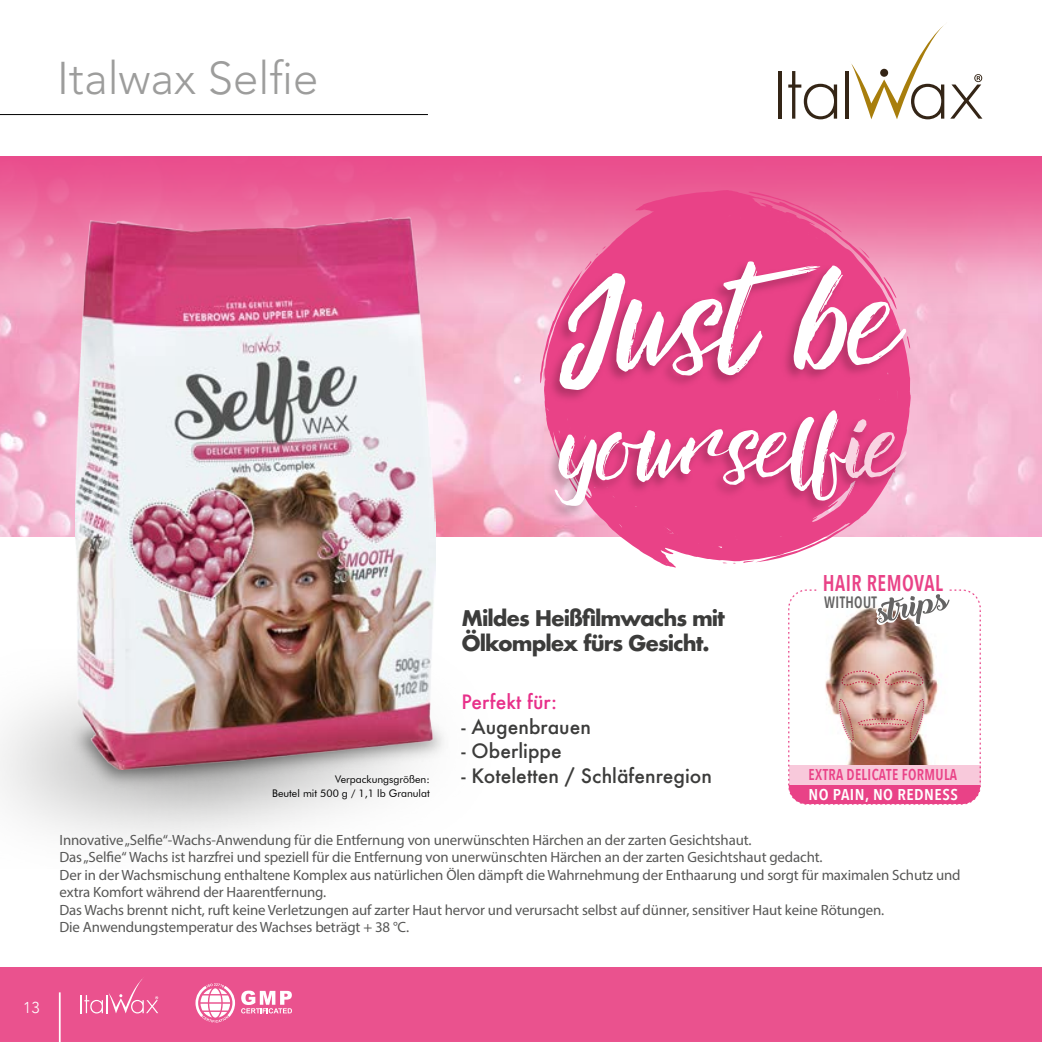
<style>
.page{position:relative;width:1042px;height:1042px;background:#fff}
.page>*{position:absolute;margin:0;border:0;box-sizing:border-box;transform-origin:0 0}
.t1{font:300 45.5px "Avenir LT Std";color:#9d9d9c}
.t2{font:600 22.75px "Avenir Next Condensed";letter-spacing:.025em;color:#e94287;scale:.88 1}
.t3{font:700 21px/25.2px "Futura";letter-spacing:-.05em;color:#3c3c3b}
.t4{font:500 19.25px "Futura";color:#3c3c3b}
.t5{font:500 19.25px "Futura";color:#e8308a}
.t6{font:600 16.45px "Avenir Next Condensed";letter-spacing:.025em;color:#646363;scale:.87 1}
.t7{font:600 15.75px "Avenir Next Condensed";letter-spacing:.025em;color:#e94287;scale:.91 1}
.t8{font:300 15.75px "Avenir";color:#fff}
.t9{font:500 15.75px "Avenir LT Std";color:#fff}
.t10{font:600 15.58px "Avenir Next Condensed";letter-spacing:.03em;color:#fff;scale:1.07 1}
.t11{font:14.88px/17.5px "Myriad Pro";letter-spacing:-.01em;color:#575756}
.t12{font:10.5px "Futura BT";color:#000}
</style>
<div class="page">
<img style="left:0;top:338px;width:1042px;height:199px">
<svg style="left:0;top:156px;width:1042px;height:182px;background:#ed70a1"></svg>
<svg style="left:543px;top:190px;width:368px;height:14px;background:#ea5993"></svg>
<svg style="left:748px;top:192px;width:94px;height:12px"></svg>
<img style="left:75px;top:216px;width:360px;height:553px">
<img style="left:486px;top:204px;width:479px;height:364px">
<svg style="left:540px;top:246px;width:370px;height:144px"></svg>
<svg style="left:554px;top:410px;width:352px;height:96px"></svg>
<img style="left:790px;top:593px;width:189px;height:172px">
<div style="left:789px;top:784px;width:191px;height:20px;background:#e94287"></div>
<div style="left:789px;top:765px;width:191px;height:19px;background:#f8c9db"></div>
<div style="left:788px;top:589px;width:193px;height:215px;border:1px dashed #e94287;border-radius:18px"></div>
<div style="left:818px;top:581px;width:130px;height:20px;background:#fff"></div>
<svg style="left:875px;top:589px;width:76px;height:38px"></svg>
<svg style="left:841px;top:670px;width:82px;height:15px"></svg>
<svg style="left:839px;top:699px;width:85px;height:43px;background:#d2a299"></svg>
<hr style="left:778px;top:71px;width:3px;height:48px;background:#342516">
<svg style="left:788px;top:71px;width:49px;height:48px"></svg>
<hr style="left:845px;top:71px;width:4px;height:48px;background:#342516">
<svg style="left:851px;top:25px;width:131px;height:94px"></svg>
<div style="left:0;top:967px;width:1042px;height:75px;background:#ea528e"></div>
<hr style="left:59px;top:992px;width:2px;height:50px;background:#fff">
<svg style="left:80px;top:978px;width:78px;height:35px"></svg>
<svg style="left:195px;top:983px;width:40px;height:39px"></svg>
<svg style="left:241px;top:990px;width:51px;height:23px"></svg>
<hr style="left:0;top:114px;width:428px;height:1px;background:#000">
<h1 class="t1" style="left:57px;top:52px;width:263px">Italwax Selfie</h1>
<h3 class="t3" style="left:461px;top:605px;width:265px">Mildes Heißfilmwachs mit<br>Ölkomplex fürs Gesicht.</h3>
<p class="t5" style="left:461px;top:689px;width:97px">Perfekt für:</p>
<p class="t4" style="left:461px;top:713px;width:131px">- Augenbrauen</p>
<p class="t4" style="left:461px;top:738px;width:102px">- Oberlippe</p>
<p class="t12" style="left:335px;top:773px;width:96px">Verpackungsgrößen:</p>
<p class="t4" style="left:461px;top:762px;width:252px">- Koteletten / Schläfenregion</p>
<p class="t12" style="left:272px;top:787px;width:159px">Beutel mit 500 g / 1,1 lb Granulat</p>
<h2 class="t2" style="left:823px;top:563px;width:138px">HAIR REMOVAL</h2>
<p class="t6" style="left:824px;top:588px;width:62px">WITHOUT</p>
<p class="t7" style="left:808px;top:761px;width:165px">EXTRA DELICATE FORMULA</p>
<p class="t10" style="left:808px;top:781px;width:141px">NO PAIN, NO REDNESS</p>
<p class="t11" style="left:60px;top:831px;width:902px">Innovative „Selfie“-Wachs-Anwendung für die Entfernung von unerwünschten Härchen an der zarten Gesichtshaut.<br>Das „Selfie“ Wachs ist harzfrei und speziell für die Entfernung von unerwünschten Härchen an der zarten Gesichtshaut gedacht.<br>Der in der Wachsmischung enthaltene Komplex aus natürlichen Ölen dämpft die Wahrnehmung der Enthaarung und sorgt für maximalen Schutz und extra Komfort während der Haarentfernung.<br>Das Wachs brennt nicht, ruft keine Verletzungen auf zarter Haut hervor und verursacht selbst auf dünner, sensitiver Haut keine Rötungen.<br>Die Anwendungstemperatur des Wachses beträgt + 38 °C.</p>
<p class="t8" style="left:23px;top:998px;width:18px">13</p>
<p class="t9" style="left:34px;top:999px;width:10px">4</p>
</div>
